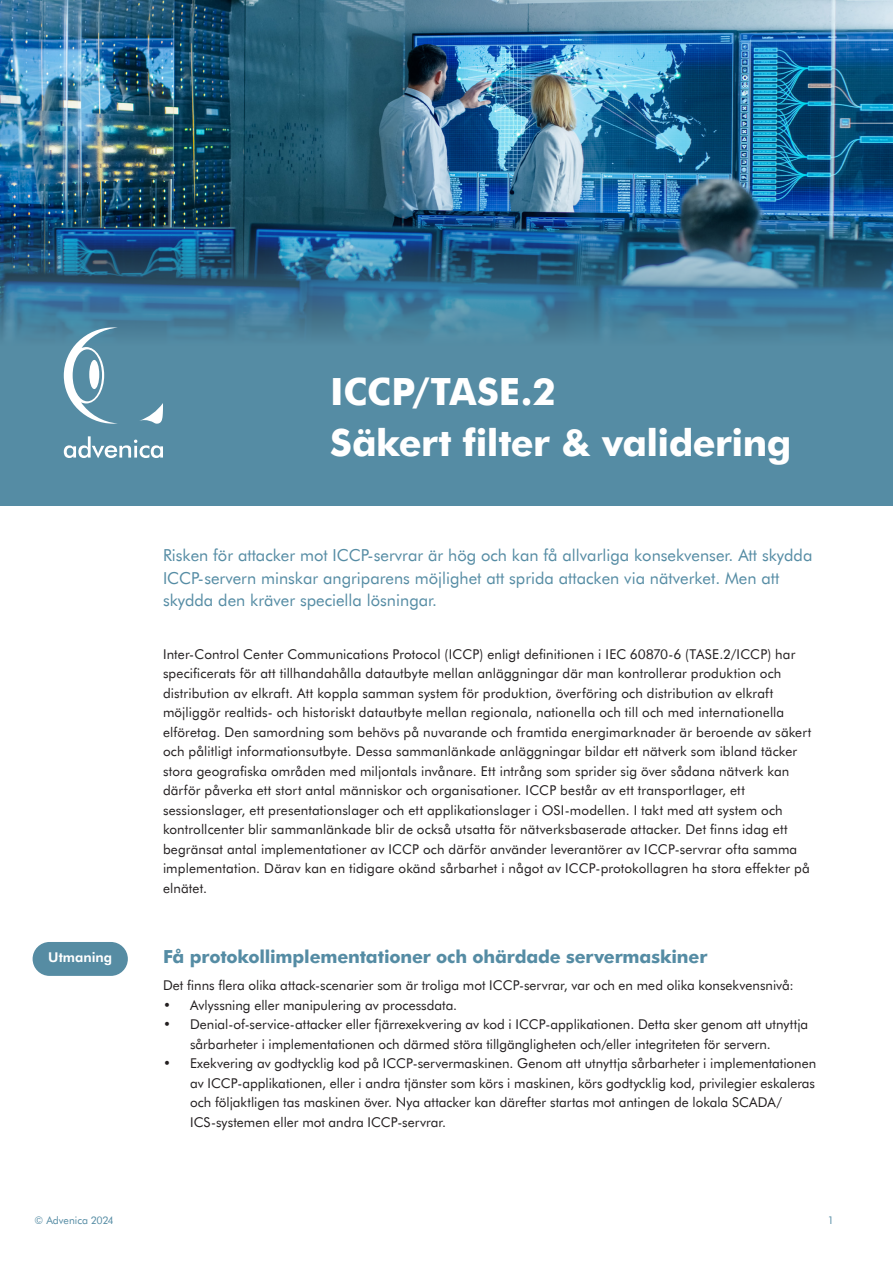
<style>
.page{position:relative;width:893px;height:1263px;background:#fff}
.page>*{position:absolute;margin:0;border:0;box-sizing:border-box;transform-origin:0 0}
.t1{font:800 37.5px "Futura BT";letter-spacing:-.015em;color:#fff}
.t2{font:800 37.5px "Futura BT";letter-spacing:.005em;color:#fff}
.Brödtext_med_indrag{font:800 18px "Futura BT";letter-spacing:-.01em;color:#558ca4}
.Ingress{font:16.5px/22.5px "Futura BT";color:#558ca4}
.Brödtext_utan_indrag{font:13.5px/19.5px "Futura BT";letter-spacing:.005em;color:#231f20}
.Brödtext_med_indrag-2{font:13.5px "Futura BT";color:#231f20}
.t3{font:700 13.5px "Futura BT";color:#fff}
.Brödtext_utan_indrag-2{font:10.5px "Futura BT";color:#558ca4}
</style>
<div class="page">
<img style="left:0;top:0;width:893px;height:506px">
<svg style="left:64px;top:436px;width:99px;height:22px"></svg>
<svg style="left:64px;top:327px;width:54px;height:97px"></svg>
<div style="left:89px;top:360px;width:10px;height:29px;background:#fff;border-radius:50%"></div>
<svg style="left:139px;top:403px;width:24px;height:21px"></svg>
<div style="left:33px;top:942px;width:95px;height:34px;background:#568ca3;border-radius:17px"></div>
<p class="t2" style="left:330px;top:365px;width:227px">ICCP/TASE.2</p>
<p class="t1" style="left:330px;top:416px;width:463px">Säkert filter &amp; validering</p>
<p class="t3" style="left:48px;top:948px;width:65px">Utmaning</p>
<p class="Ingress" style="left:163px;top:543px;width:651px">Risken för attacker mot ICCP-servrar är hög och kan få allvarliga konsekvenser. Att skydda<br>ICCP-servern minskar angriparens möjlighet att sprida attacken via nätverket. Men att skydda den kräver speciella lösningar.</p>
<p class="Brödtext_utan_indrag" style="left:163px;top:643px;width:634px">Inter-Control Center Communications Protocol (ICCP) enligt definitionen i IEC 60870-6 (TASE.2/ICCP) har</p>
<p class="Brödtext_utan_indrag" style="left:163px;top:663px;width:650px">specificerats för att tillhandahålla datautbyte mellan anläggningar där man kontrollerar produktion och distribution av elkraft. Att koppla samman system för produktion, överföring och distribution av elkraft möjliggör realtids- och historiskt datautbyte mellan regionala, nationella och till och med internationella elföretag. Den samordning som behövs på nuvarande och framtida energimarknader är beroende av säkert och pålitligt informationsutbyte. Dessa sammanlänkade anläggningar bildar ett nätverk som ibland täcker stora geografiska områden med miljontals invånare. Ett intrång som sprider sig över sådana nätverk kan därför påverka ett stort antal människor och organisationer. ICCP består av ett transportlager, ett sessionslager, ett presentationslager och ett applikationslager i OSI-modellen. I takt med att system och kontrollcenter blir sammanlänkade blir de också utsatta för nätverksbaserade attacker. Det finns idag ett begränsat antal implementationer av ICCP och därför använder leverantörer av ICCP-servrar ofta samma implementation. Därav kan en tidigare okänd sårbarhet i något av ICCP-protokollagren ha stora effekter på elnätet.</p>
<p class="Brödtext_med_indrag" style="left:163px;top:944px;width:546px">Få protokollimplementationer och ohärdade servermaskiner</p>
<p class="Brödtext_med_indrag-2" style="left:163px;top:976px;width:632px">Det finns flera olika attack-scenarier som är troliga mot ICCP-servrar, var och en med olika konsekvensnivå:</p>
<p class="Brödtext_utan_indrag" style="left:163px;top:994px;width:296px">• Avlyssning eller manipulering av processdata.</p>
<p class="Brödtext_utan_indrag" style="left:190px;top:1014px;width:620px;text-indent:-27px">• Denial-of-service-attacker eller fjärrexekvering av kod i ICCP-applikationen. Detta sker genom att utnyttja sårbarheter i implementationen och därmed störa tillgängligheten och/eller integriteten för servern.</p>
<p class="Brödtext_utan_indrag" style="left:190px;top:1053px;width:628px;text-indent:-27px">• Exekvering av godtycklig kod på ICCP-servermaskinen. Genom att utnyttja sårbarheter i implementationen av ICCP-applikationen, eller i andra tjänster som körs i maskinen, körs godtycklig kod, privilegier eskaleras och följaktligen tas maskinen över. Nya attacker kan därefter startas mot antingen de lokala SCADA/ ICS-systemen eller mot andra ICCP-servrar.</p>
<p class="Brödtext_utan_indrag-2" style="left:34px;top:1213px;width:80px">© Advenica 2024</p>
<p class="Brödtext_utan_indrag-2" style="left:829px;top:1213px;width:5px">1</p>
</div>
